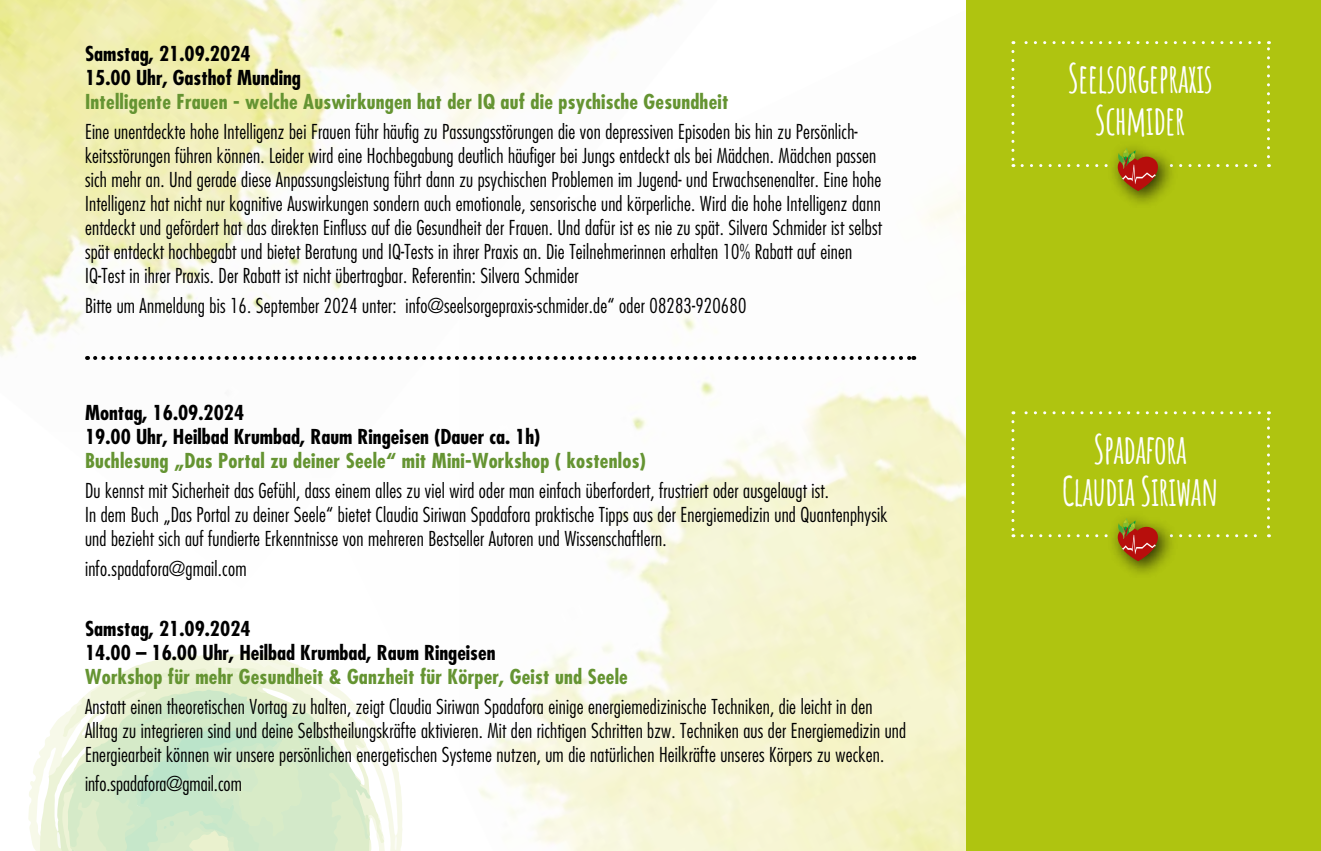
<style>
.page{position:relative;width:1321px;height:851px;background:#fff}
.page>*{position:absolute;margin:0;border:0;box-sizing:border-box;transform-origin:0 0}
.t1{font:700 40px/42px "Amatic SC";letter-spacing:-.02em;color:#fff;text-align:center;scale:.91 1}
.t2{font:300 condensed 20px/24px "Futura LT";letter-spacing:.01em;color:#000}
.t3{font:700 condensed 20px "Futura LT";letter-spacing:.01em;color:#659432;scale:1.04 1}
.t4{font:700 condensed 20px/24px "Futura LT";color:#000;scale:1.04 1}
</style>
<div class="page">
<img style="left:478px;top:195px;width:488px;height:655px">
<img style="left:0;top:0;width:718px;height:588px">
<svg style="left:28px;top:653px;width:375px;height:197px"></svg>
<div style="left:966px;top:0;width:355px;height:850px;background:#afc410"></div>
<div style="left:1108px;top:139px;width:70px;height:71px;background:#000;opacity:.75"></div>
<svg style="left:1011px;top:41px;width:259px;height:150px"></svg>
<div style="left:1108px;top:509px;width:70px;height:71px;background:#000;opacity:.75"></div>
<svg style="left:1011px;top:411px;width:259px;height:150px"></svg>
<svg style="left:95px;top:356px;width:819px;height:4px"></svg>
<p class="t4" style="left:85px;top:42px;width:209px">Samstag, 21.09.2024<br>15.00 Uhr, Gasthof Munding</p>
<p class="t3" style="left:85px;top:89px;width:620px">Intelligente Frauen - welche Auswirkungen hat der IQ auf die psychische Gesundheit</p>
<p class="t2" style="left:85px;top:119px;width:799px">Eine unentdeckte hohe Intelligenz bei Frauen führ häufig zu Passungsstörungen die von depressiven Episoden bis hin zu Persönlich&shy;keitsstörungen führen können. Leider wird eine Hochbegabung deutlich häufiger bei Jungs entdeckt als bei Mädchen. Mädchen passen sich mehr an. Und gerade diese Anpassungsleistung führt dann zu psychischen Problemen im Jugend- und Erwachsenenalter. Eine hohe Intelligenz hat nicht nur kognitive Auswirkungen sondern auch emotionale, sensorische und körperliche. Wird die hohe Intelligenz dann entdeckt und gefördert hat das direkten Einfluss auf die Gesundheit der Frauen. Und dafür ist es nie zu spät. Silvera Schmider ist selbst spät entdeckt hochbegabt und bietet Beratung und IQ-Tests in ihrer Praxis an. Die Teilnehmerinnen erhalten 10% Rabatt auf einen IQ-Test in ihrer Praxis. Der Rabatt ist nicht übertragbar. Referentin: Silvera Schmider</p>
<p class="t2" style="left:85px;top:293px;width:663px">Bitte um Anmeldung bis 16. September 2024 unter: info@seelsorgepraxis-schmider.de“ oder 08283-920680</p>
<p class="t4" style="left:85px;top:401px;width:439px">Montag, 16.09.2024<br>19.00 Uhr, Heilbad Krumbad, Raum Ringeisen (Dauer ca. 1h)</p>
<p class="t3" style="left:85px;top:448px;width:541px">Buchlesung „Das Portal zu deiner Seele“ mit Mini-Workshop ( kostenlos)</p>
<p class="t2" style="left:85px;top:478px;width:804px">Du kennst mit Sicherheit das Gefühl, dass einem alles zu viel wird oder man einfach überfordert, frustriert oder ausgelaugt ist.<br>In dem Buch „Das Portal zu deiner Seele“ bietet Claudia Siriwan Spadafora praktische Tipps aus der Energiemedizin und Quantenphysik und bezieht sich auf fundierte Erkenntnisse von mehreren Bestseller Autoren und Wissenschaftlern.</p>
<p class="t2" style="left:85px;top:556px;width:163px">info.spadafora@gmail.com</p>
<p class="t4" style="left:85px;top:616px;width:396px">Samstag, 21.09.2024<br>14.00 – 16.00 Uhr, Heilbad Krumbad, Raum Ringeisen</p>
<p class="t3" style="left:85px;top:664px;width:523px">Workshop für mehr Gesundheit &amp; Ganzheit für Körper, Geist und Seele</p>
<p class="t2" style="left:85px;top:694px;width:823px">Anstatt einen theoretischen Vortag zu halten, zeigt Claudia Siriwan Spadafora einige energiemedizinische Techniken, die leicht in den<br>Alltag zu integrieren sind und deine Selbstheilungskräfte aktivieren. Mit den richtigen Schritten bzw. Techniken aus der Energiemedizin und<br>Energiearbeit können wir unsere persönlichen energetischen Systeme nutzen, um die natürlichen Heilkräfte unseres Körpers zu wecken.</p>
<p class="t2" style="left:85px;top:771px;width:158px">info.spadafora@gmail.com</p>
<h1 class="t1" style="left:1068px;top:55px;width:161px">SEELSORGEPRAXIS<br>SCHMIDER</h1>
<h1 class="t1" style="left:1062px;top:425px;width:173px">SPADAFORA<br>CLAUDIA SIRIWAN</h1>
</div>
